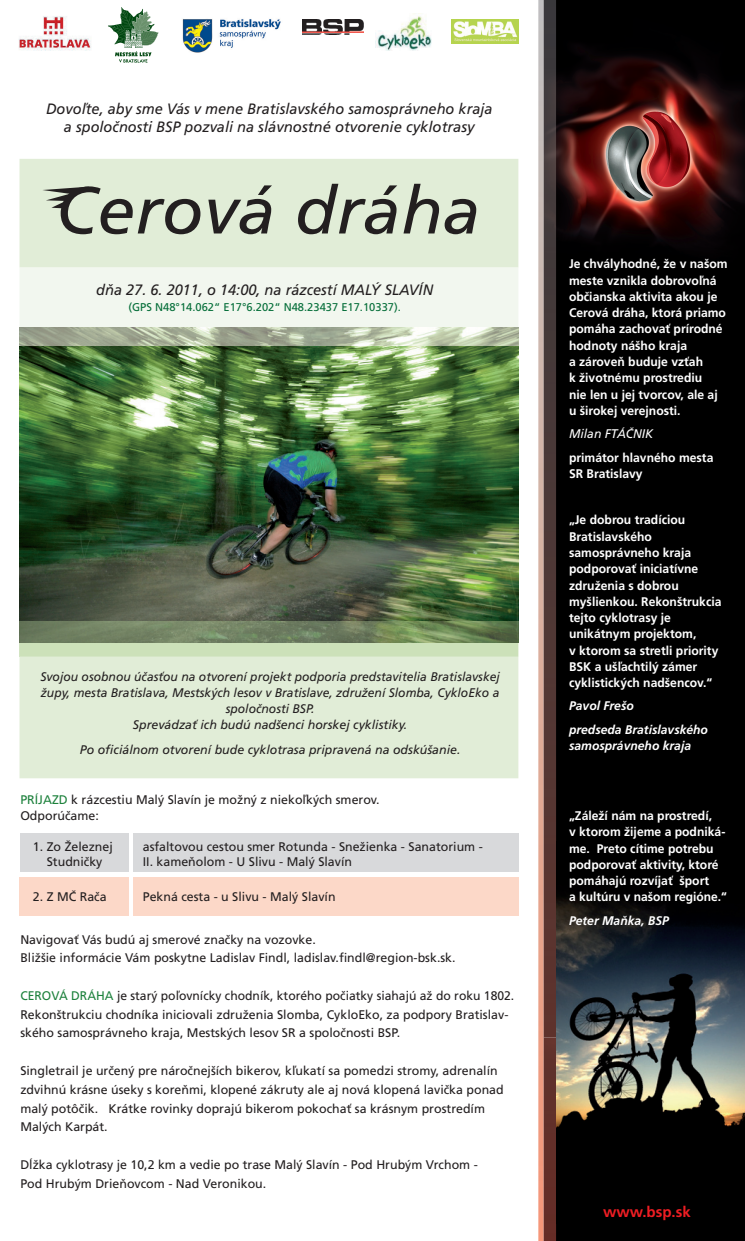
<style>
.page{position:relative;width:745px;height:1241px;background:#fff}
.page>*{position:absolute;margin:0;border:0;box-sizing:border-box;transform-origin:0 0}
.t1{font:italic 66.25px "Frutiger CE";color:#231f20}
.t2{font:italic 15px/18.8px "Frutiger CE";color:#231f20;text-align:center}
.t3{font:700 15px "Frutiger CE";color:#ee1d23}
.t4{font:12.5px/18.8px "Frutiger CE";color:#231f20}
.t5{font:700 12.5px/16.2px "Frutiger CE";color:#fff}
.t6{font:italic 12.5px/16.2px "Frutiger CE";color:#231f20;text-align:center}
.t7{font:italic 700 12.5px/23.4px "Frutiger CE";color:#fff}
.t8{font:italic 12.5px "Frutiger CE";color:#fff}
.t9{font:11.25px "Frutiger CE";color:#056e39}
.s1{color:#1d813c}
</style>
<div class="page">
<div style="left:19px;top:159px;width:499px;height:619px;background:#e1edd7"></div>
<img style="left:555px;top:0;width:189px;height:1240px">
<svg style="left:538px;top:0;width:5px;height:1240px;background:#dcb3a4"></svg>
<img style="left:543px;top:1037px;width:12px;height:203px">
<img style="left:543px;top:0;width:12px;height:1037px">
<img style="left:302px;top:20px;width:61px;height:14px">
<img style="left:182px;top:19px;width:99px;height:34px">
<img style="left:376px;top:16px;width:55px;height:34px">
<img style="left:451px;top:19px;width:67px;height:25px">
<div style="left:133px;top:876px;width:385px;height:39px;background:#fcd8c8"></div>
<div style="left:133px;top:832px;width:385px;height:39px;background:#d8d9db"></div>
<div style="left:20px;top:832px;width:109px;height:39px;background:#d8d9db"></div>
<div style="left:19px;top:876px;width:110px;height:39px;background:#fcd8c8"></div>
<img style="left:556px;top:840px;width:188px;height:382px">
<img style="left:19px;top:346px;width:499px;height:275px">
<svg style="left:19px;top:267px;width:499px;height:79px;fill:#f2f7ef"></svg>
<svg style="left:19px;top:621px;width:499px;height:35px;background:#92a580"></svg>
<img style="left:19px;top:16px;width:72px;height:35px">
<svg style="left:108px;top:7px;width:51px;height:56px"></svg>
<svg style="left:42px;top:187px;width:47px;height:21px"></svg>
<p class="t2" style="left:46px;top:99px;width:447px">Dovoľte, aby sme Vás v mene Bratislavského samosprávneho kraja a spoločnosti BSP pozvali na slávnostné otvorenie cyklotrasy</p>
<h1 class="t1" style="left:56px;top:173px;width:426px">Cerová dráha</h1>
<p class="t2" style="left:96px;top:280px;width:338px">dňa 27. 6. 2011, o 14:00, na rázcestí MALÝ SLAVÍN</p>
<p class="t9" style="left:128px;top:300px;width:274px">(GPS N48°14.062“ E17°6.202“ N48.23437 E17.10337).</p>
<p class="t6" style="left:40px;top:668px;width:460px">Svojou osobnou účasťou na otvorení projekt podporia predstavitelia Bratislavskej župy, mesta Bratislava, Mestských lesov v Bratislave, združení Slomba, CykloEko a spoločnosti BSP.<br>Sprevádzať ich budú nadšenci horskej cyklistiky.</p>
<p class="t6" style="left:80px;top:741px;width:382px">Po oficiálnom otvorení bude cyklotrasa pripravená na odskúšanie.</p>
<p class="t4" style="left:20px;top:791px;width:360px;line-height:16.2px"><span class="s1">PRÍJAZD</span> k rázcestiu Malý Slavín je možný z niekoľkých smerov.<br>Odporúčame:</p>
<p class="t4" style="left:33px;top:838px;width:81px;line-height:15px;text-align:center">1. Zo Železnej<br>Studničky</p>
<p class="t4" style="left:33px;top:886px;width:75px">2. Z MČ Rača</p>
<p class="t4" style="left:143px;top:838px;width:341px;line-height:15px">asfaltovou cestou smer Rotunda - Snežienka - Sanatorium -<br>II. kameňolom - U Slivu - Malý Slavín</p>
<p class="t4" style="left:143px;top:886px;width:194px">Pekná cesta - u Slivu - Malý Slavín</p>
<p class="t4" style="left:20px;top:929px;width:436px">Navigovať Vás budú aj smerové značky na vozovke.<br>Bližšie informácie Vám poskytne Ladislav Findl, ladislav.findl@region-bsk.sk.</p>
<p class="t4" style="left:20px;top:986px;width:495px"><span class="s1">CEROVÁ DRÁHA</span> je starý poľovnícky chodník, ktorého počiatky siahajú až do roku 1802.<br>Rekonštrukciu chodníka iniciovali združenia Slomba, CykloEko, za podpory Bratislav&shy;ského samosprávneho kraja, Mestských lesov SR a spoločnosti BSP.</p>
<p class="t4" style="left:20px;top:1061px;width:484px">Singletrail je určený pre náročnejších bikerov, kľukatí sa pomedzi stromy, adrenalín zdvihnú krásne úseky s koreňmi, klopené zákruty ale aj nová klopená lavička ponad malý potôčik. Krátke rovinky doprajú bikerom pokochať sa krásnym prostredím Malých Karpát.</p>
<p class="t4" style="left:20px;top:1154px;width:458px">Dĺžka cyklotrasy je 10,2 km a vedie po trase Malý Slavín - Pod Hrubým Vrchom -<br>Pod Hrubým Drieňovcom - Nad Veronikou.</p>
<p class="t5" style="left:568px;top:256px;width:160px">Je chvályhodné, že v našom meste vznikla dobrovoľná občianska aktivita akou je<br>Cerová dráha, ktorá priamo pomáha zachovať prírodné hodnoty nášho kraja<br>a zároveň buduje vzťah<br>k životnému prostrediu<br>nie len u jej tvorcov, ale aj u širokej verejnosti.</p>
<p class="t8" style="left:568px;top:426px;width:86px">Milan FTÁČNIK</p>
<p class="t5" style="left:568px;top:449px;width:146px">primátor hlavného mesta<br>SR Bratislavy</p>
<p class="t5" style="left:568px;top:512px;width:154px">„Je dobrou tradíciou<br>Bratislavského samosprávneho kraja podporovať iniciatívne združenia s dobrou myšlienkou. Rekonštrukcia tejto cyklotrasy je unikátnym projektom,<br>v ktorom sa stretli priority<br>BSK a ušľachtilý zámer cyklistických nadšencov.“</p>
<p class="t7" style="left:568px;top:694px;width:140px">Pavol Frešo<br>predseda Bratislavského</p>
<p class="t7" style="left:568px;top:734px;width:123px">samosprávneho kraja</p>
<p class="t5" style="left:568px;top:807px;width:159px">„Záleží nám na prostredí,<br>v ktorom žijeme a podniká&shy;me. Preto cítime potrebu podporovať aktivity, ktoré pomáhajú rozvíjať šport<br>a kultúru v našom regióne.“</p>
<p class="t7" style="left:568px;top:908px;width:101px">Peter Maňka, BSP</p>
<p class="t3" style="left:602px;top:1202px;width:89px">www.bsp.sk</p>
</div>
